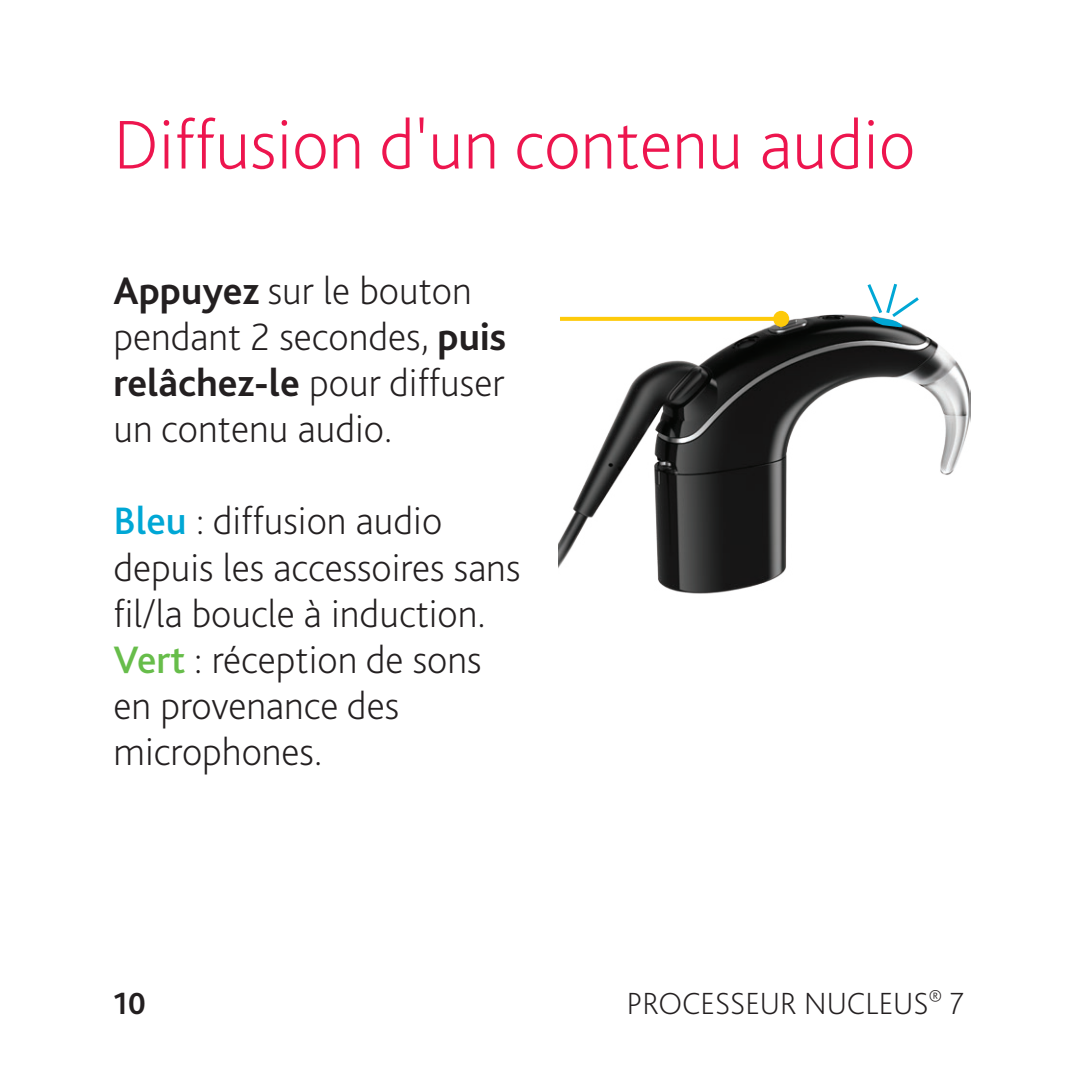
<style>
.page{position:relative;width:1078px;height:1078px;background:#fff}
.page>*{position:absolute;margin:0;border:0;box-sizing:border-box;transform-origin:0 0}
.Heading_2{font:200 72px "Bliss Pro";color:#ed154e}
.Body_Copy{font:200 40px/46px "Bliss Pro";color:#231f20}
.t1{font:200 32px "Bliss Pro";color:#231f20}
.t2{font:700 32px "Bliss Pro";color:#231f20}
.s1{font-weight:700}
.s2{font-weight:500;color:#00a7d5}
.s3{font-weight:500;color:#67bd4a}
</style>
<div class="page">
<img style="left:558px;top:314px;width:412px;height:280px">
<svg style="left:560px;top:317px;width:213px;height:4px"></svg>
<div style="left:773px;top:311px;width:16px;height:16px;background:#feca0a;border-radius:50%"></div>
<svg style="left:864px;top:283px;width:57px;height:44px"></svg>
<p class="Heading_2" style="left:113px;top:100px;width:803px">Diffusion d'un contenu audio</p>
<p class="Body_Copy" style="left:113px;top:267px;width:394px"><span class="s1">Appuyez</span> sur le bouton pendant 2 secondes, <span class="s1">puis relâchez-le</span> pour diffuser un contenu audio.</p>
<p class="Body_Copy" style="left:113px;top:497px;width:408px"><span class="s2">Bleu</span> : diffusion audio depuis les accessoires sans fil/la boucle à induction.</p>
<p class="Body_Copy" style="left:113px;top:635px;width:369px"><span class="s3">Vert</span> : réception de sons en provenance des microphones.</p>
<p class="t2" style="left:113px;top:983px;width:34px">10</p>
<p class="t1" style="left:626px;top:983px;width:339px">PROCESSEUR NUCLEUS<sup>®</sup> 7</p>
</div>
